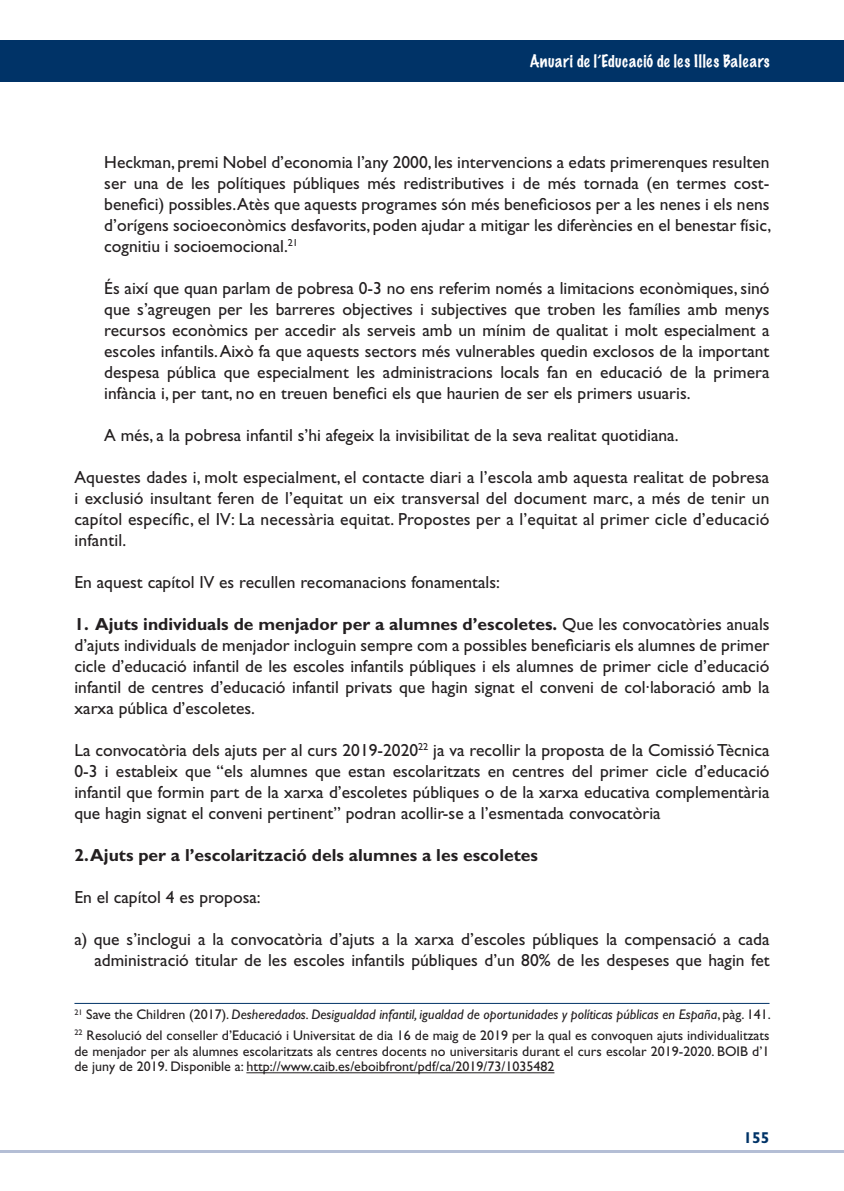
<style>
.page{position:relative;width:844px;height:1191px;background:#fff}
.page>*{position:absolute;margin:0;border:0;box-sizing:border-box;transform-origin:0 0}
.t1{font:17.5px/21px "Gill Sans Std";color:#231f20;text-align:justify}
.t2{font:700 17.5px "Gill Sans Std";color:#231f20}
.t3{font:100 15.75px "Marker Felt";letter-spacing:.03em;color:#fff}
.t4{font:700 15.75px "Gill Sans Std";color:#003367}
.t5{font:14px/20.7px "Gill Sans Std";color:#231f20}
.s1{font-weight:700}
.s2{font-style:italic}
</style>
<div class="page">
<div style="left:0;top:40px;width:843px;height:42px;background:#003367"></div>
<hr style="left:0;top:1150px;width:843px;height:2px;background:#b4bed5">
<hr style="left:74px;top:1003px;width:695px;height:1px;background:#003367">
<hr style="left:246px;top:1072px;width:308px;height:1px;background:#231f20">
<p class="t3" style="left:529px;top:49px;width:241px">Anuari de l’Educació de les Illes Balears</p>
<p class="t1" style="left:104px;top:152px;width:668px">Heckman, premi Nobel d’economia l’any 2000, les intervencions a edats primerenques resulten ser una de les polítiques públiques més redistributives i de més tornada (en termes cost&shy;benefici) possibles.Atès que aquests programes són més beneficiosos per a les nenes i els nens d’orígens socioeconòmics desfavorits, poden ajudar a mitigar les diferències en el benestar físic, cognitiu i socioemocional.<sup>21</sup></p>
<p class="t1" style="left:104px;top:278px;width:666px">És així que quan parlam de pobresa 0-3 no ens referim només a limitacions econòmiques, sinó que s’agreugen per les barreres objectives i subjectives que troben les famílies amb menys recursos econòmics per accedir als serveis amb un mínim de qualitat i molt especialment a escoles infantils. Això fa que aquests sectors més vulnerables quedin exclosos de la important despesa pública que especialment les administracions locals fan en educació de la primera infància i, per tant, no en treuen benefici els que haurien de ser els primers usuaris.</p>
<p class="t1" style="left:104px;top:425px;width:575px">A més, a la pobresa infantil s’hi afegeix la invisibilitat de la seva realitat quotidiana.</p>
<p class="t1" style="left:74px;top:467px;width:696px">Aquestes dades i, molt especialment, el contacte diari a l’escola amb aquesta realitat de pobresa i exclusió insultant feren de l’equitat un eix transversal del document marc, a més de tenir un capítol específic, el IV: La necessària equitat. Propostes per a l’equitat al primer cicle d’educació infantil.</p>
<p class="t1" style="left:74px;top:572px;width:427px">En aquest capítol IV es recullen recomanacions fonamentals:</p>
<p class="t1" style="left:74px;top:614px;width:696px"><span class="s1">1. Ajuts individuals de menjador per a alumnes d’escoletes.</span> Que les convocatòries anuals d’ajuts individuals de menjador incloguin sempre com a possibles beneficiaris els alumnes de primer cicle d’educació infantil de les escoles infantils públiques i els alumnes de primer cicle d’educació infantil de centres d’educació infantil privats que hagin signat el conveni de col·laboració amb la xarxa pública d’escoletes.</p>
<p class="t1" style="left:74px;top:740px;width:696px">La convocatòria dels ajuts per al curs 2019-2020<sup>22</sup> ja va recollir la proposta de la Comissió Tècnica 0-3 i estableix que “els alumnes que estan escolaritzats en centres del primer cicle d’educació infantil que formin part de la xarxa d’escoletes públiques o de la xarxa educativa complementària que hagin signat el conveni pertinent” podran acollir-se a l’esmentada convocatòria</p>
<p class="t2" style="left:74px;top:845px;width:465px">2. Ajuts per a l’escolarització dels alumnes a les escoletes</p>
<p class="t1" style="left:74px;top:887px;width:188px">En el capítol 4 es proposa:</p>
<p class="t1" style="left:74px;top:929px;width:696px;text-align:right">a) que s’inclogui a la convocatòria d’ajuts a la xarxa d’escoles públiques la compensació a cada administració titular de les escoles infantils públiques d’un 80% de les despeses que hagin fet</p>
<p class="t5" style="left:74px;top:1004px;width:697px"><sup>21</sup> Save the Children (2017). <span class="s2">Desheredados. Desigualdad infantil, igualdad de oportunidades y políticas públicas en España</span>, pàg. 141.<br><sup>22</sup> Resolució del conseller d’Educació i Universitat de dia 16 de maig de 2019 per la qual es convoquen ajuts individualitzats</p>
<p class="t5" style="left:74px;top:1043px;width:696px;line-height:15.8px">de menjador per als alumnes escolaritzats als centres docents no universitaris durant el curs escolar 2019-2020. BOIB d’1 de juny de 2019. Disponible a: http://www.caib.es/eboibfront/pdf/ca/2019/73/1035482</p>
<p class="t4" style="left:743px;top:1128px;width:28px">155</p>
</div>
